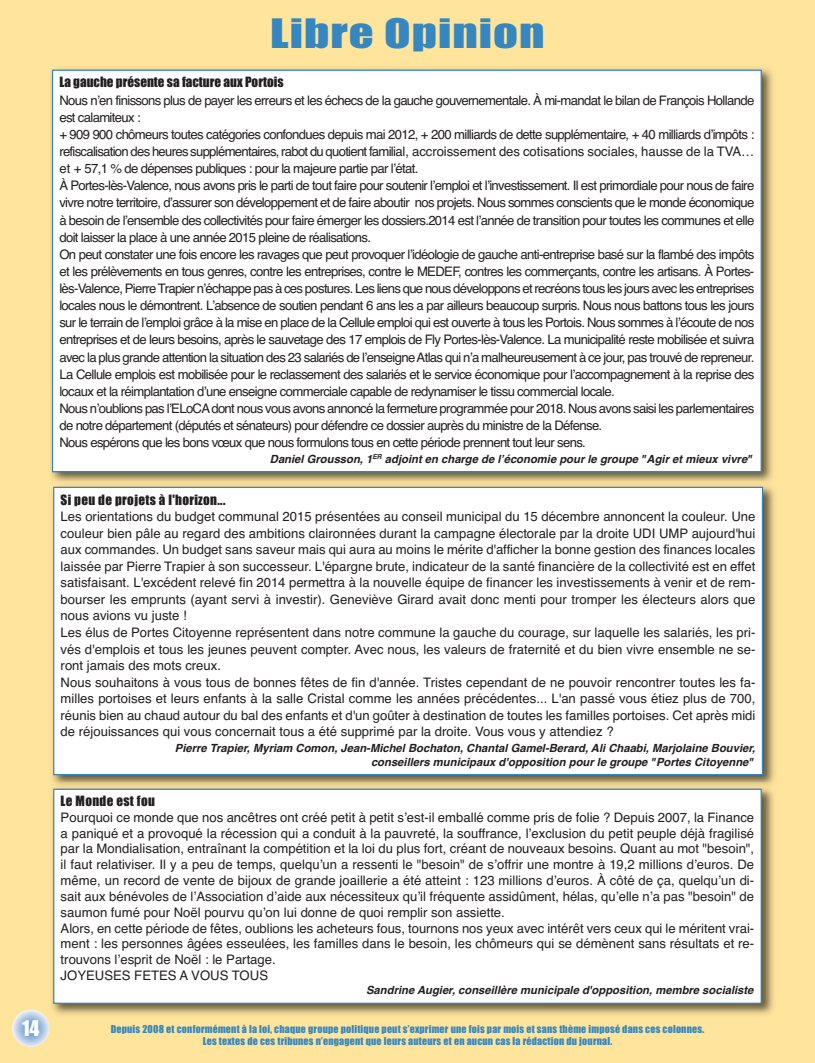
<style>
.page{position:relative;width:815px;height:1063px;background:#ffe49c}
.page>*{position:absolute;margin:0;border:0;box-sizing:border-box;transform-origin:0 0}
.t1{font:37.5px "Impact";letter-spacing:.02em;color:#3687bf;scale:1.3 1}
.t2{font:20px "Impact";color:#fff}
.t3{font:13.12px/16.5px "Helvetica";letter-spacing:-.005em;color:#231f20}
.t4{font:13.12px/17.1px "Helvetica";letter-spacing:-.05em;color:#231f20}
.t5{font:13.12px "Impact";letter-spacing:.025em;color:#231f20}
.t6{font:13.12px "Impact";color:#231f20}
.t7{font:italic 700 11.25px/14.2px "Helvetica";color:#231f20;text-align:right}
.t8{font:10px/12px "Impact";letter-spacing:.02em;color:#3687bf;text-align:center}
</style>
<div class="page">
<svg style="left:12px;top:1010px;width:37px;height:37px"></svg>
<img style="left:51px;top:68px;width:724px;height:947px">
<div style="left:53px;top:71px;width:708px;height:400px;background:#fff"></div>
<div style="left:54px;top:488px;width:708px;height:286px;background:#fff"></div>
<div style="left:54px;top:790px;width:707px;height:213px;background:#fff"></div>
<div style="left:53px;top:789px;width:709px;height:215px;border:1px solid #3687bf"></div>
<h2 class="t2" style="left:22px;top:1022px;width:19px">14</h2>
<h1 class="t1" style="left:270px;top:21px;width:213px">Libre Opinion</h1>
<p class="t6" style="left:59px;top:78px;width:226px">La gauche présente sa facture aux Portois</p>
<p class="t4" style="left:59px;top:93px;width:696px">Nous n’en finissons plus de payer les erreurs et les échecs de la gauche gouvernementale. À mi-mandat le bilan de François Hollande est calamiteux :<br>+ 909 900 chômeurs toutes catégories confondues depuis mai 2012, + 200 milliards de dette supplémentaire, + 40 milliards d’impôts : refiscalisation des heures supplémentaires, rabot du quotient familial, accroissement des cotisations sociales, hausse de la TVA… et + 57,1 % de dépenses publiques : pour la majeure partie par l’état.<br>À Portes-lès-Valence, nous avons pris le parti de tout faire pour soutenir l’emploi et l’investissement. Il est primordiale pour nous de faire vivre notre territoire, d’assurer son développement et de faire aboutir nos projets. Nous sommes conscients que le monde économique à besoin de l’ensemble des collectivités pour faire émerger les dossiers.2014 est l’année de transition pour toutes les communes et elle doit laisser la place à une année 2015 pleine de réalisations.<br>On peut constater une fois encore les ravages que peut provoquer l’idéologie de gauche anti-entreprise basé sur la flambé des impôts et les prélèvements en tous genres, contre les entreprises, contre le MEDEF, contres les commerçants, contre les artisans. À Portes&shy;lès-Valence, Pierre Trapier n’échappe pas à ces postures. Les liens que nous développons et recréons tous les jours avec les entreprises locales nous le démontrent. L’absence de soutien pendant 6 ans les a par ailleurs beaucoup surpris. Nous nous battons tous les jours sur le terrain de l’emploi grâce à la mise en place de la Cellule emploi qui est ouverte à tous les Portois. Nous sommes à l’écoute de nos entreprises et de leurs besoins, après le sauvetage des 17 emplois de Fly Portes-lès-Valence. La municipalité reste mobilisée et suivra avec la plus grande attention la situation des 23 salariés de l’enseigne Atlas qui n’a malheureusement à ce jour, pas trouvé de repreneur.<br>La Cellule emplois est mobilisée pour le reclassement des salariés et le service économique pour l’accompagnement à la reprise des locaux et la réimplantation d’une enseigne commerciale capable de redynamiser le tissu commercial locale.<br>Nous n’oublions pas l’ELoCA dont nous vous avons annoncé la fermeture programmée pour 2018. Nous avons saisi les parlementaires de notre département (députés et sénateurs) pour défendre ce dossier auprès du ministre de la Défense.<br>Nous espérons que les bons vœux que nous formulons tous en cette période prennent tout leur sens.</p>
<p class="t7" style="left:270px;top:453px;width:484px">Daniel Grousson, 1<sup>ER</sup> adjoint en charge de l’économie pour le groupe "Agir et mieux vivre"</p>
<p class="t5" style="left:61px;top:495px;width:166px">Si peu de projets à l'horizon...</p>
<p class="t3" style="left:61px;top:510px;width:696px">Les orientations du budget communal 2015 présentées au conseil municipal du 15 décembre annoncent la couleur. Une couleur bien pâle au regard des ambitions claironnées durant la campagne électorale par la droite UDI UMP aujourd'hui aux commandes. Un budget sans saveur mais qui aura au moins le mérite d'afficher la bonne gestion des finances locales laissée par Pierre Trapier à son successeur. L'épargne brute, indicateur de la santé financière de la collectivité est en effet satisfaisant. L'excédent relevé fin 2014 permettra à la nouvelle équipe de financer les investissements à venir et de rem&shy;bourser les emprunts (ayant servi à investir). Geneviève Girard avait donc menti pour tromper les électeurs alors que nous avions vu juste !<br>Les élus de Portes Citoyenne représentent dans notre commune la gauche du courage, sur laquelle les salariés, les pri&shy;vés d'emplois et tous les jeunes peuvent compter. Avec nous, les valeurs de fraternité et du bien vivre ensemble ne se&shy;ront jamais des mots creux.<br>Nous souhaitons à vous tous de bonnes fêtes de fin d'année. Tristes cependant de ne pouvoir rencontrer toutes les fa&shy;milles portoises et leurs enfants à la salle Cristal comme les années précédentes... L'an passé vous étiez plus de 700, réunis bien au chaud autour du bal des enfants et d'un goûter à destination de toutes les familles portoises. Cet après midi de réjouissances qui vous concernait tous a été supprimé par la droite. Vous vous y attendiez ?</p>
<p class="t7" style="left:175px;top:742px;width:582px">Pierre Trapier, Myriam Comon, Jean-Michel Bochaton, Chantal Gamel-Berard, Ali Chaabi, Marjolaine Bouvier, conseillers municipaux d'opposition pour le groupe "Portes Citoyenne"</p>
<p class="t5" style="left:61px;top:797px;width:96px">Le Monde est fou</p>
<p class="t3" style="left:61px;top:810px;width:695px;line-height:15.9px">Pourquoi ce monde que nos ancêtres ont créé petit à petit s’est-il emballé comme pris de folie ? Depuis 2007, la Finance a paniqué et a provoqué la récession qui a conduit à la pauvreté, la souffrance, l’exclusion du petit peuple déjà fragilisé par la Mondialisation, entraînant la compétition et la loi du plus fort, créant de nouveaux besoins. Quant au mot "besoin", il faut relativiser. Il y a peu de temps, quelqu’un a ressenti le "besoin" de s’offrir une montre à 19,2 millions d’euros. De même, un record de vente de bijoux de grande joaillerie a été atteint : 123 millions d’euros. À côté de ça, quelqu’un di&shy;sait aux bénévoles de l’Association d’aide aux nécessiteux qu’il fréquente assidûment, hélas, qu’elle n’a pas "besoin" de saumon fumé pour Noël pourvu qu’on lui donne de quoi remplir son assiette.<br>Alors, en cette période de fêtes, oublions les acheteurs fous, tournons nos yeux avec intérêt vers ceux qui le méritent vrai&shy;ment : les personnes âgées esseulées, les familles dans le besoin, les chômeurs qui se démènent sans résultats et re&shy;trouvons l’esprit de Noël : le Partage.<br>JOYEUSES FETES A VOUS TOUS</p>
<p class="t7" style="left:366px;top:984px;width:389px">Sandrine Augier, conseillère municipale d'opposition, membre socialiste</p>
<p class="t8" style="left:111px;top:1024px;width:595px">Depuis 2008 et conformément à la loi, chaque groupe politique peut s’exprimer une fois par mois et sans thème imposé dans ces colonnes.<br>Les textes de ces tribunes n’engagent que leurs auteurs et en aucun cas la rédaction du journal.</p>
</div>
